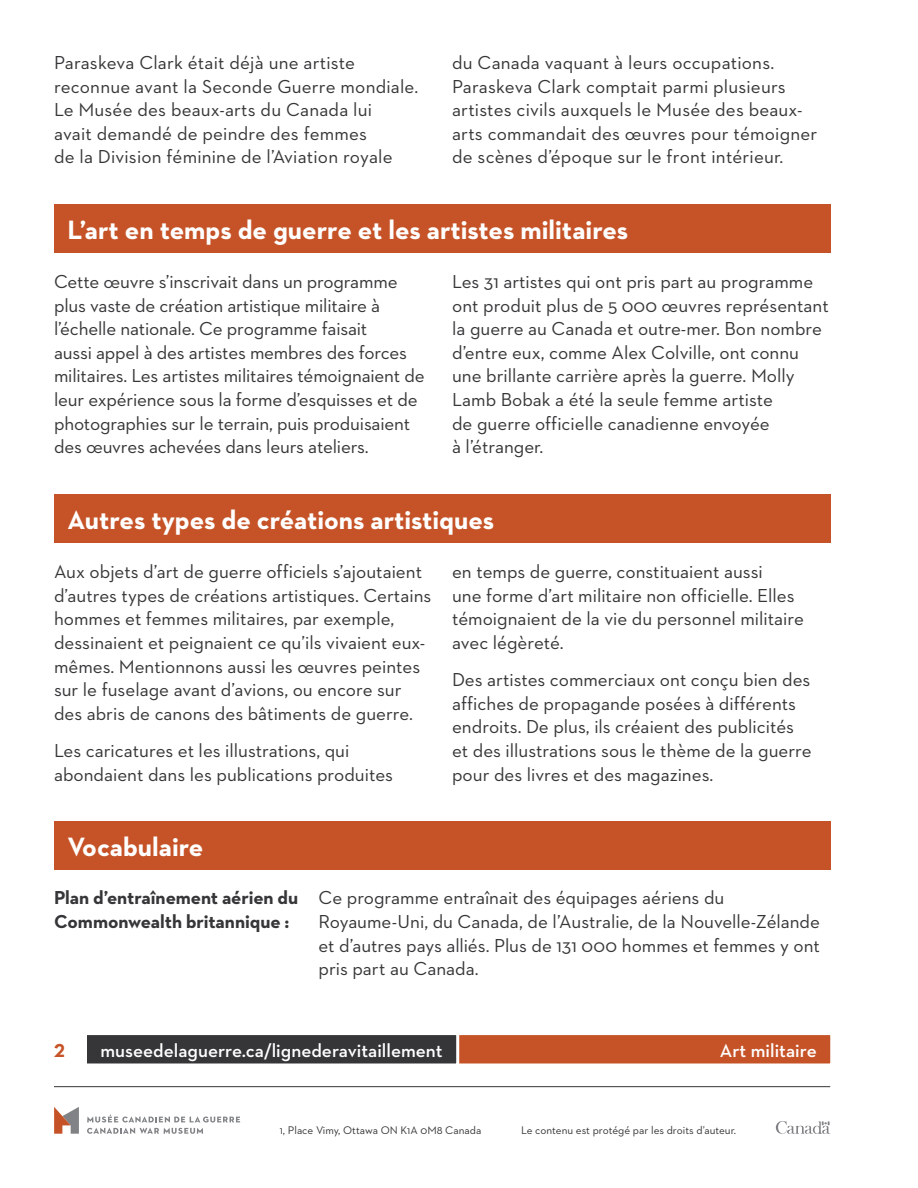
<style>
.page{position:relative;width:918px;height:1188px;background:#fff}
.page>*{position:absolute;margin:0;border:0;box-sizing:border-box;transform-origin:0 0}
.t1{font:700 27px "Neutraface 2 Text";color:#fff}
.P_-_Body_Text{font:19.2px/23.5px "Neutraface 2 Text";color:#363537}
.P_-_Vocabulary_List{font:19.2px/23.5px "Neutraface 2 Text";color:#363537;text-align:justify}
.t2{font:600 19.2px "Neutraface 2 Text";color:#fff}
.P_-_Vocabulary_List-2{font:700 19.2px "Neutraface 2 Text";letter-spacing:-.005em;color:#363537}
.t3{font:700 19.2px "Neutraface 2 Text";color:#c65327}
.t4{font:11.25px "Neutraface 2 Text";color:#363537}
.s1{font-weight:700}
</style>
<div class="page">
<svg style="left:776px;top:1121px;width:54px;height:13px"></svg>
<svg style="left:87px;top:1115px;width:153px;height:19px"></svg>
<svg style="left:54px;top:1107px;width:25px;height:27px"></svg>
<hr style="left:54px;top:1086px;width:776px;height:1px;background:#363537">
<div style="left:86px;top:1034px;width:746px;height:31px;background:#c65327"></div>
<div style="left:84px;top:1032px;width:749px;height:34px;border:3px solid #fff"></div>
<div style="left:86px;top:1034px;width:372px;height:31px;background:#363537"></div>
<div style="left:84px;top:1032px;width:375px;height:34px;border:3px solid #fff"></div>
<div style="left:54px;top:205px;width:776px;height:48px;background:#c65327"></div>
<div style="left:54px;top:821px;width:776px;height:48px;background:#c65327"></div>
<div style="left:54px;top:495px;width:776px;height:48px;background:#c65327"></div>
<p class="P_-_Body_Text" style="left:54px;top:50px;width:366px">Paraskeva Clark était déjà une artiste reconnue avant la Seconde Guerre mondiale.<br>Le Musée des beaux-arts du Canada lui<br>avait demandé de peindre des femmes<br>de la Division féminine de l’Aviation royale</p>
<p class="P_-_Body_Text" style="left:452px;top:50px;width:367px">du Canada vaquant à leurs occupations.<br>Paraskeva Clark comptait parmi plusieurs artistes civils auxquels le Musée des beaux&shy;arts commandait des œuvres pour témoigner de scènes d’époque sur le front intérieur.</p>
<h2 class="t1" style="left:68px;top:213px;width:562px">L’art en temps de guerre et les artistes militaires</h2>
<p class="P_-_Body_Text" style="left:54px;top:269px;width:372px">Cette œuvre s’inscrivait dans un programme plus vaste de création artistique militaire à l’échelle nationale. Ce programme faisait<br>aussi appel à des artistes membres des forces militaires. Les artistes militaires témoignaient de leur expérience sous la forme d’esquisses et de photographies sur le terrain, puis produisaient des œuvres achevées dans leurs ateliers.</p>
<p class="P_-_Body_Text" style="left:452px;top:269px;width:378px">Les 31 artistes qui ont pris part au programme ont produit plus de 5 000 œuvres représentant la guerre au Canada et outre-mer. Bon nombre d’entre eux, comme Alex Colville, ont connu une brillante carrière après la guerre. Molly Lamb Bobak a été la seule femme artiste<br>de guerre officielle canadienne envoyée<br>à l’étranger.</p>
<h2 class="t1" style="left:68px;top:503px;width:428px">Autres types de créations artistiques</h2>
<p class="P_-_Body_Text" style="left:54px;top:560px;width:379px">Aux objets d’art de guerre officiels s’ajoutaient d’autres types de créations artistiques. Certains hommes et femmes militaires, par exemple, dessinaient et peignaient ce qu’ils vivaient eux&shy;mêmes. Mentionnons aussi les œuvres peintes sur le fuselage avant d’avions, ou encore sur des abris de canons des bâtiments de guerre.</p>
<p class="P_-_Body_Text" style="left:54px;top:738px;width:341px">Les caricatures et les illustrations, qui abondaient dans les publications produites</p>
<p class="P_-_Body_Text" style="left:452px;top:560px;width:353px">en temps de guerre, constituaient aussi<br>une forme d’art militaire non officielle. Elles témoignaient de la vie du personnel militaire avec légèreté.</p>
<p class="P_-_Body_Text" style="left:452px;top:668px;width:361px">Des artistes commerciaux ont conçu bien des affiches de propagande posées à différents endroits. De plus, ils créaient des publicités et des illustrations sous le thème de la guerre pour des livres et des magazines.</p>
<h2 class="t1" style="left:68px;top:829px;width:138px">Vocabulaire</h2>
<p class="P_-_Vocabulary_List" style="left:54px;top:886px;width:672px"><span class="s1">Plan d’entraînement aérien du</span> Ce programme entraînait des équipages aériens du</p>
<p class="P_-_Vocabulary_List-2" style="left:54px;top:909px;width:237px">Commonwealth britannique :</p>
<p class="P_-_Vocabulary_List" style="left:319px;top:909px;width:503px">Royaume-Uni, du Canada, de l’Australie, de la Nouvelle-Zélande et d’autres pays alliés. Plus de 131 000 hommes et femmes y ont pris part au Canada.</p>
<p class="t3" style="left:54px;top:1038px;width:12px">2</p>
<p class="t2" style="left:100px;top:1038px;width:344px">museedelaguerre.ca/lignederavitaillement</p>
<p class="t2" style="left:720px;top:1038px;width:98px">Art militaire</p>
<p class="t4" style="left:280px;top:1123px;width:203px">1, Place Vimy, Ottawa ON K1A 0M8 Canada</p>
<p class="t4" style="left:521px;top:1123px;width:217px">Le contenu est protégé par les droits d’auteur.</p>
</div>
